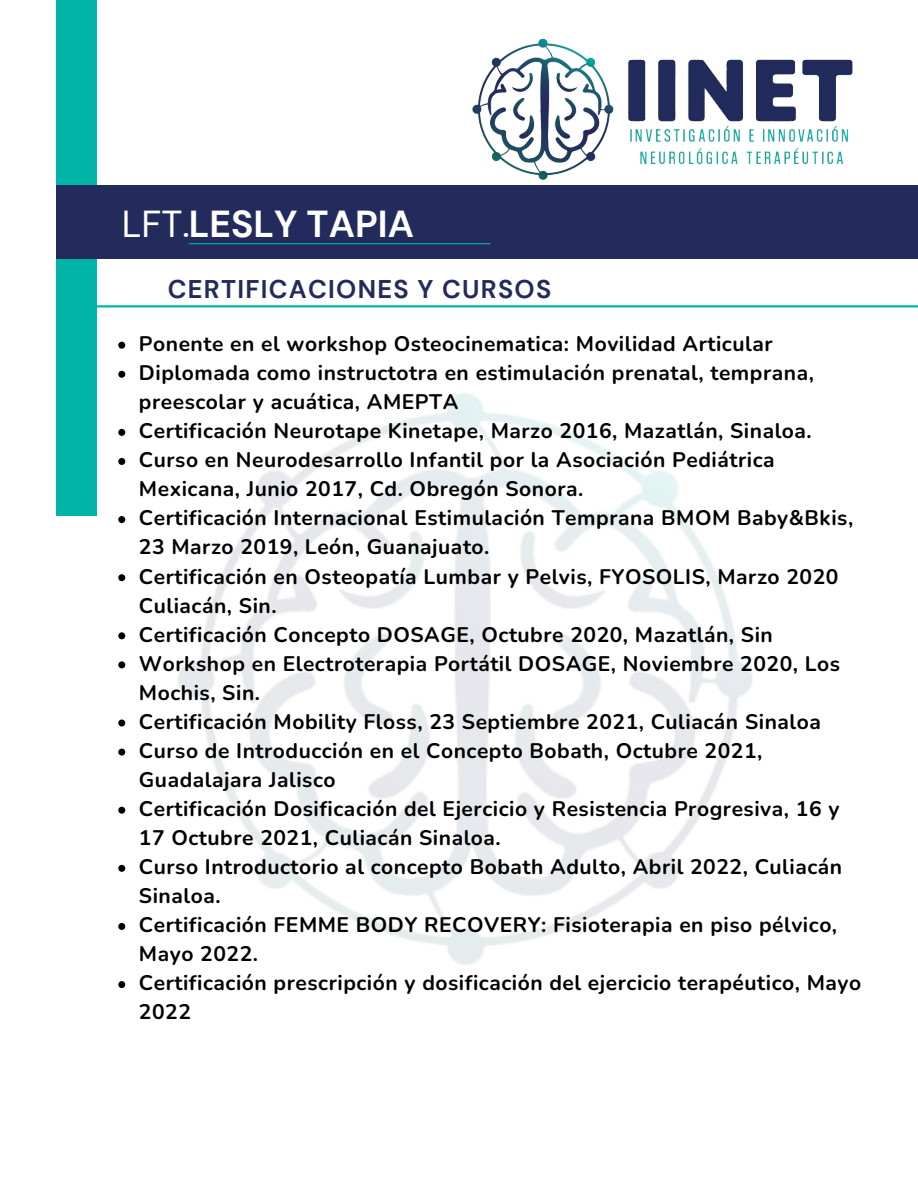
<style>
.page{position:relative;width:918px;height:1188px;background:#fff}
.page>*{position:absolute;margin:0;border:0;box-sizing:border-box;transform-origin:0 0}
.t1{font:700 37.5px "DM Sans";color:#fff}
.t2{font:700 25.5px "DM Sans";letter-spacing:.05em;color:#222b5c}
.t3{font:700 21px/29.1px "Nunito";letter-spacing:.025em;color:#000}
.s1{font-weight:400}
</style>
<div class="page">
<div style="left:56px;top:0;width:41px;height:516px;background:#00b5a8"></div>
<div style="left:56px;top:185px;width:862px;height:74px;background:#222b5c"></div>
<hr style="left:189px;top:243px;width:301px;height:1px;background:#00b5a8">
<img style="left:122px;top:341px;width:631px;height:645px">
<img style="left:472px;top:38px;width:381px;height:142px">
<hr style="left:58px;top:305px;width:860px;height:3px;background:#00b5a8">
<svg style="left:118px;top:342px;width:7px;height:7px"></svg>
<svg style="left:118px;top:371px;width:7px;height:7px"></svg>
<svg style="left:118px;top:429px;width:7px;height:7px"></svg>
<svg style="left:118px;top:458px;width:7px;height:7px"></svg>
<svg style="left:118px;top:516px;width:7px;height:7px"></svg>
<svg style="left:118px;top:574px;width:7px;height:7px"></svg>
<svg style="left:118px;top:632px;width:7px;height:7px"></svg>
<svg style="left:118px;top:661px;width:7px;height:7px"></svg>
<svg style="left:118px;top:720px;width:7px;height:7px"></svg>
<svg style="left:118px;top:749px;width:7px;height:7px"></svg>
<svg style="left:118px;top:807px;width:7px;height:7px"></svg>
<svg style="left:118px;top:865px;width:7px;height:7px"></svg>
<svg style="left:118px;top:923px;width:7px;height:7px"></svg>
<svg style="left:118px;top:981px;width:7px;height:7px"></svg>
<p class="t1" style="left:122px;top:199px;width:294px"><span class="s1">LFT.</span>LESLY TAPIA</p>
<h3 class="t2" style="left:168px;top:272px;width:385px">CERTIFICACIONES Y CURSOS</h3>
<p class="t3" style="left:139px;top:330px;width:635px">Ponente en el workshop Osteocinematica: Movilidad Articular</p>
<p class="t3" style="left:139px;top:359px;width:677px">Diplomada como instructotra en estimulación prenatal, temprana, preescolar y acuática, AMEPTA</p>
<p class="t3" style="left:139px;top:417px;width:674px">Certificación Neurotape Kinetape, Marzo 2016, Mazatlán, Sinaloa.</p>
<p class="t3" style="left:139px;top:446px;width:637px">Curso en Neurodesarrollo Infantil por la Asociación Pediátrica<br>Mexicana, Junio 2017, Cd. Obregón Sonora.</p>
<p class="t3" style="left:139px;top:504px;width:716px">Certificación Internacional Estimulación Temprana BMOM Baby&amp;Bkis,<br>23 Marzo 2019, León, Guanajuato.</p>
<p class="t3" style="left:139px;top:562px;width:701px">Certificación en Osteopatía Lumbar y Pelvis, FYOSOLIS, Marzo 2020<br>Culiacán, Sin.</p>
<p class="t3" style="left:139px;top:620px;width:635px">Certificación Concepto DOSAGE, Octubre 2020, Mazatlán, Sin</p>
<p class="t3" style="left:139px;top:649px;width:703px">Workshop en Electroterapia Portátil DOSAGE, Noviembre 2020, Los<br>Mochis, Sin.</p>
<p class="t3" style="left:139px;top:707px;width:683px">Certificación Mobility Floss, 23 Septiembre 2021, Culiacán Sinaloa</p>
<p class="t3" style="left:139px;top:736px;width:625px">Curso de Introducción en el Concepto Bobath, Octubre 2021,<br>Guadalajara Jalisco</p>
<p class="t3" style="left:139px;top:795px;width:702px">Certificación Dosificación del Ejercicio y Resistencia Progresiva, 16 y<br>17 Octubre 2021, Culiacán Sinaloa.</p>
<p class="t3" style="left:139px;top:853px;width:705px">Curso Introductorio al concepto Bobath Adulto, Abril 2022, Culiacán<br>Sinaloa.</p>
<p class="t3" style="left:139px;top:911px;width:700px">Certificación FEMME BODY RECOVERY: Fisioterapia en piso pélvico,<br>Mayo 2022.</p>
<p class="t3" style="left:139px;top:969px;width:724px">Certificación prescripción y dosificación del ejercicio terapéutico, Mayo<br>2022</p>
</div>
